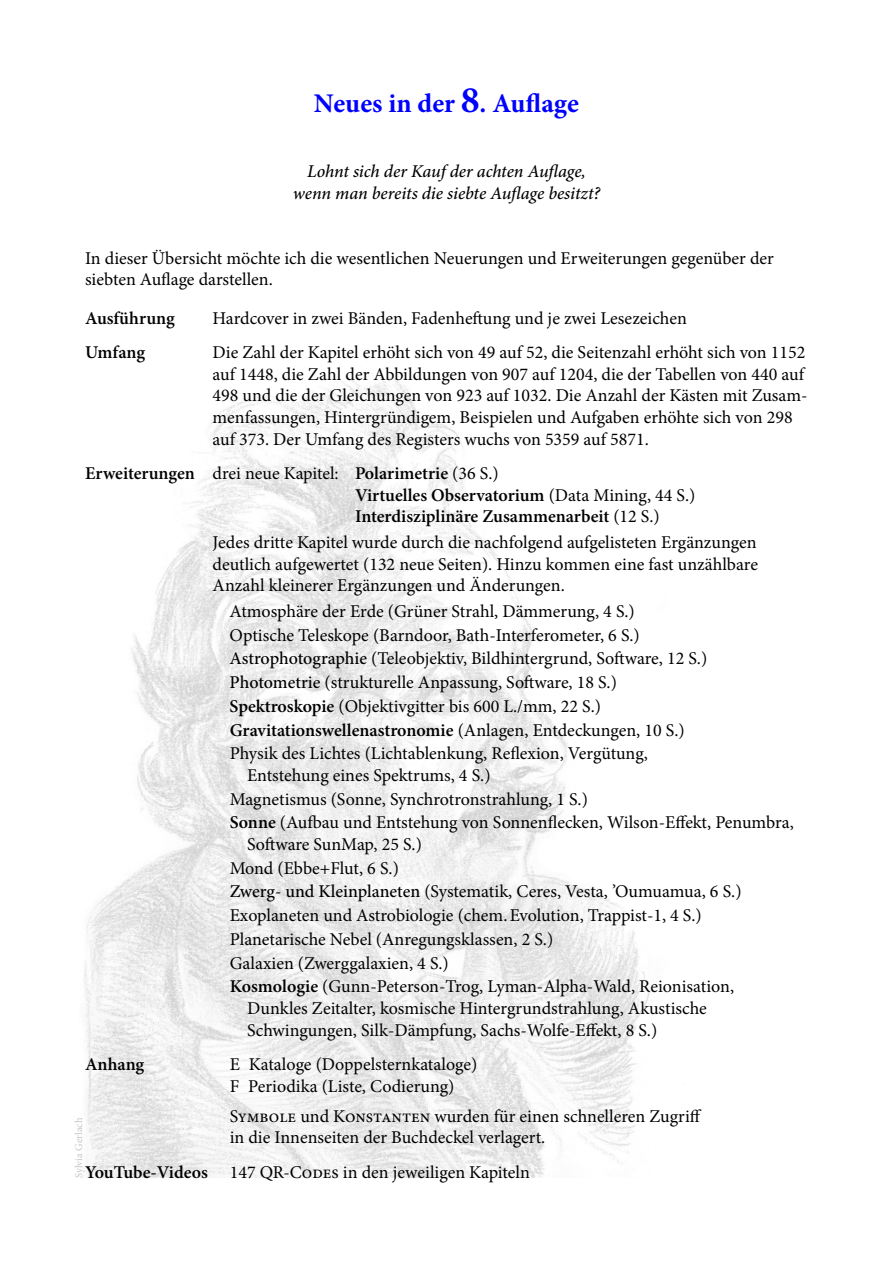
<style>
.page{position:relative;width:893px;height:1263px;background:#fff}
.page>*{position:absolute;margin:0;border:0;box-sizing:border-box;transform-origin:0 0}
.t1{font:700 27px "Minion Pro";color:#00f}
.t2{font:18px/23.7px "Minion Pro";color:#000}
.t3{font:600 18px/21.6px "Minion Pro";color:#000}
.t4{font:italic 500 18px/21.6px "Minion Pro";letter-spacing:-.01em;color:#000;text-align:center}
.t5{font:10.5px "Minion Pro";letter-spacing:-.005em;color:#c5c6c6}
.s1{font-size:37.5px}
.s2{font-weight:400}
.s3{font-weight:500}
.s4{font-weight:600}
</style>
<div class="page">
<img style="left:83px;top:377px;width:566px;height:801px">
<h1 class="t1" style="left:314px;top:85px;width:267px">Neues in der <span class="s1">8</span>. Auflage</h1>
<p class="t4" style="left:293px;top:160px;width:309px">Lohnt sich der Kauf der achten Auflage, wenn man bereits die siebte Auflage besitzt?</p>
<p class="t2" style="left:85px;top:247px;width:690px;line-height:21.6px">In dieser Übersicht möchte ich die wesentlichen Neuerungen und Erweiterungen gegenüber der siebten Auflage darstellen.</p>
<p class="t3" style="left:85px;top:307px;width:91px">Ausführung</p>
<p class="t2" style="left:213px;top:306px;width:476px">Hardcover in zwei Bänden, Fadenheftung und je zwei Lesezeichen</p>
<p class="t3" style="left:85px;top:341px;width:61px">Umfang</p>
<p class="t2" style="left:213px;top:342px;width:596px;line-height:21.6px">Die Zahl der Kapitel erhöht sich von 49 auf 52, die Seitenzahl erhöht sich von 1152 auf 1448, die Zahl der Abbildungen von 907 auf 1204, die der Tabellen von 440 auf 498 und die der Gleichungen von 923 auf 1032. Die Anzahl der Kästen mit Zusam&shy;menfassungen, Hintergründigem, Beispielen und Aufgaben erhöhte sich von 298 auf 373. Der Umfang des Registers wuchs von 5359 auf 5871.</p>
<p class="t3" style="left:355px;top:462px;width:342px;text-indent:-270px">Erweiterungen <span class="s2">drei neue Kapitel:</span> Polarimetrie <span class="s2">(36 S.)<br></span>Virtuelles Observatorium <span class="s2">(Data Mining, 44 S.)<br></span>Interdisziplinäre Zusammenarbeit <span class="s2">(12 S.)</span></p>
<p class="t2" style="left:213px;top:531px;width:547px;line-height:21.6px;text-align:justify">Jedes dritte Kapitel wurde durch die nachfolgend aufgelisteten Ergänzungen deutlich aufgewertet (132 neue Seiten). Hinzu kommen eine fast unzählbare Anzahl kleinerer Ergänzungen und Änderungen.</p>
<p class="t2" style="left:230px;top:599px;width:479px">Atmosphäre der Erde (Grüner Strahl, Dämmerung, 4 S.)<br>Optische Teleskope (Barndoor, Bath-Interferometer, 6 S.)<br><span class="s3">Astrophotographie</span> (Teleobjektiv, Bildhintergrund, Software, 12 S.)<br><span class="s3">Photometrie</span> (strukturelle Anpassung, Software, 18 S.)<br><span class="s4">Spektroskopie</span> (Objektivgitter bis 600 L./mm, 22 S.)<br><span class="s4">Gravitationswellenastronomie</span> (Anlagen, Entdeckungen, 10 S.)<br>Physik des Lichtes (Lichtablenkung, Reflexion, Vergütung,</p>
<p class="t2" style="left:230px;top:763px;width:566px;text-indent:17px">Entstehung eines Spektrums, 4 S.)<br>Magnetismus (Sonne, Synchrotronstrahlung, 1 S.)<br><span class="s4">Sonne</span> (Aufbau und Entstehung von Sonnenflecken, Wilson-Effekt, Penumbra,</p>
<p class="t2" style="left:230px;top:832px;width:513px;text-indent:17px">Software SunMap, 25 S.)<br>Mond (Ebbe+Flut, 6 S.)<br><span class="s3">Zwerg- und Kleinplaneten</span> (Systematik, Ceres, Vesta, ’Oumuamua, 6 S.)<br>Exoplaneten und Astrobiologie (chem.Evolution, Trappist-1, 4 S.)<br>Planetarische Nebel (Anregungsklassen, 2 S.)<br>Galaxien (Zwerggalaxien, 4 S.)<br><span class="s4">Kosmologie</span> (Gunn-Peterson-Trog, Lyman-Alpha-Wald, Reionisation,</p>
<p class="t2" style="left:247px;top:997px;width:461px;line-height:21.6px">Dunkles Zeitalter, kosmische Hintergrundstrahlung, Akustische<br>Schwingungen, Silk-Dämpfung, Sachs-Wolfe-Effekt, 8 S.)</p>
<p class="t3" style="left:85px;top:1053px;width:61px">Anhang</p>
<p class="t2" style="left:230px;top:1053px;width:249px;line-height:21.6px">E Kataloge (Doppelsternkataloge)<br>F Periodika (Liste, Codierung)</p>
<p class="t2" style="left:230px;top:1105px;width:473px;line-height:21.6px">Symbole und Konstanten wurden für einen schnelleren Zugriff in die Innenseiten der Buchdeckel verlagert.</p>
<p class="t5" style="left:72px;top:1178px;width:62px;rotate:-90deg">Sylvia Gerlach</p>
<p class="t2" style="left:85px;top:1160px;width:446px"><span class="s4">YouTube-Videos</span> 147 QR-Codes in den jeweiligen Kapiteln</p>
</div>
